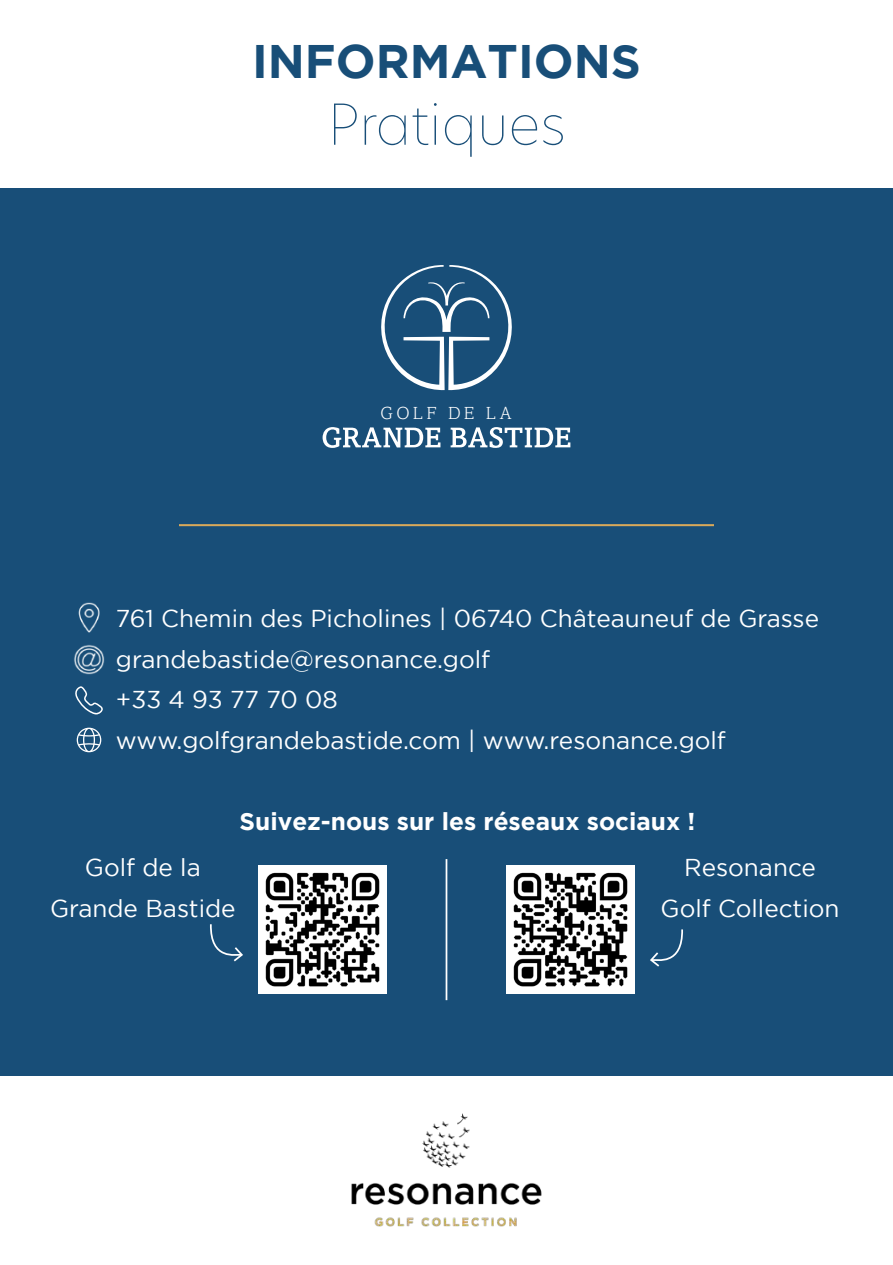
<style>
.page{position:relative;width:893px;height:1265px;background:#fff}
.page>*{position:absolute;margin:0;border:0;box-sizing:border-box;transform-origin:0 0}
.t1{font:100 55.48px "New Hero";color:#184e78}
.t2{font:700 46.9px "Gotham";color:#184e78}
.t3{font:24.32px/40.8px "Gotham";color:#fff;text-align:center}
.t4{font:700 24.32px "Gotham";color:#fff}
.t5{font:300 17.68px "Amasis";letter-spacing:.205em;color:#fff}
</style>
<div class="page">
<div style="left:0;top:189px;width:893px;height:887px;background:#184e78"></div>
<img style="left:78px;top:602px;width:22px;height:31px">
<img style="left:74px;top:645px;width:30px;height:30px">
<svg style="left:75px;top:686px;width:28px;height:28px"></svg>
<svg style="left:77px;top:728px;width:24px;height:24px"></svg>
<hr style="left:179px;top:524px;width:535px;height:2px;background:#d9a95a">
<img style="left:351px;top:1113px;width:191px;height:114px">
<hr style="left:446px;top:859px;width:1px;height:141px;background:#fff">
<svg style="left:323px;top:427px;width:117px;height:21px"></svg>
<svg style="left:451px;top:427px;width:119px;height:21px"></svg>
<svg style="left:381px;top:265px;width:131px;height:125px"></svg>
<img style="left:259px;top:866px;width:127px;height:127px">
<img style="left:507px;top:866px;width:127px;height:127px">
<svg style="left:210px;top:924px;width:33px;height:38px"></svg>
<svg style="left:650px;top:929px;width:33px;height:38px"></svg>
<h2 class="t2" style="left:252px;top:34px;width:390px">INFORMATIONS</h2>
<h1 class="t1" style="left:327px;top:86px;width:240px">Pratiques</h1>
<p class="t5" style="left:380px;top:403px;width:133px">GOLF DE LA</p>
<p class="t3" style="left:116px;top:597px;width:705px;text-align:left">761 Chemin des Picholines | 06740 Châteauneuf de Grasse grandebastide@resonance.golf<br>+33 4 93 77 70 08<br>www.golfgrandebastide.com | www.resonance.golf</p>
<p class="t4" style="left:240px;top:808px;width:457px">Suivez-nous sur les réseaux sociaux !</p>
<p class="t3" style="left:50px;top:847px;width:187px">Golf de la<br>Grande Bastide</p>
<p class="t3" style="left:661px;top:847px;width:180px">Resonance<br>Golf Collection</p>
</div>
